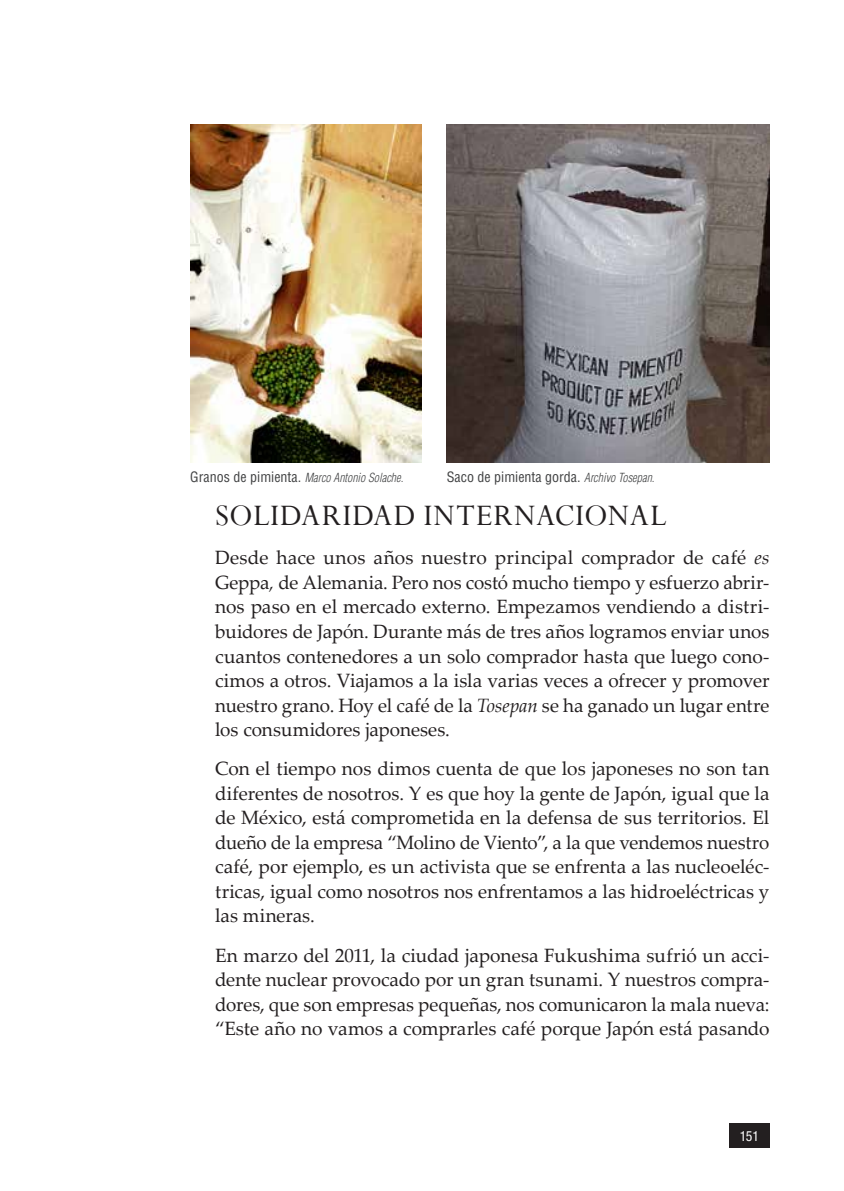
<style>
.page{position:relative;width:844px;height:1191px;background:#fff}
.page>*{position:absolute;margin:0;border:0;box-sizing:border-box;transform-origin:0 0}
.t1{font:33.25px "Perpetua";letter-spacing:.03em;color:#231f20}
.t2{font:19.25px/24.5px "Palatino Linotype";color:#231f20;text-align:justify}
.t3{font:condensed 14px "Helvetica LT Std";color:#414243}
.t4{font:condensed 14px "Helvetica Neue LT Std";color:#fff}
.t5{font:italic 300 condensed 12.25px "Helvetica LT Std";color:#414243;scale:.96 1}
.s1{font-weight:400;font-style:normal;font-size:14px}
.s2{font-weight:300;font-style:italic;font-size:12.25px}
.s3{font-style:italic}
</style>
<div class="page">
<div style="left:729px;top:1123px;width:40px;height:25px;background:#231f20"></div>
<img style="left:446px;top:124px;width:323px;height:338px">
<img style="left:190px;top:124px;width:232px;height:338px">
<p class="t5" style="left:190px;top:470px;width:223px"><span class="s1">Granos de pimienta.</span> Marco Antonio Solache.</p>
<p class="t3" style="left:446px;top:468px;width:209px">Saco de pimienta gorda. <span class="s2">Archivo Tosepan.</span></p>
<h1 class="t1" style="left:215px;top:494px;width:453px">SOLIDARIDAD INTERNACIONAL</h1>
<p class="t2" style="left:215px;top:545px;width:556px">Desde hace unos años nuestro principal comprador de café <span class="s3">es </span>Geppa<span class="s3">,</span> de Alemania. Pero nos costó mucho tiempo y esfuerzo abrir&shy;nos paso en el mercado externo. Empezamos vendiendo a distri&shy;buidores de Japón. Durante más de tres años logramos enviar unos cuantos contenedores a un solo comprador hasta que luego cono&shy;cimos a otros. Viajamos a la isla varias veces a ofrecer y promover nuestro grano. Hoy el café de la <span class="s3">Tosepan</span> se ha ganado un lugar entre los consumidores japoneses.</p>
<p class="t2" style="left:215px;top:756px;width:555px">Con el tiempo nos dimos cuenta de que los japoneses no son tan diferentes de nosotros. Y es que hoy la gente de Japón, igual que la de México, está comprometida en la defensa de sus territorios. El dueño de la empresa “Molino de Viento”, a la que vendemos nuestro café, por ejemplo, es un activista que se enfrenta a las nucleoeléc&shy;tricas, igual como nosotros nos enfrentamos a las hidroeléctricas y las mineras.</p>
<p class="t2" style="left:215px;top:942px;width:555px">En marzo del 2011, la ciudad japonesa Fukushima sufrió un acci&shy;dente nuclear provocado por un gran tsunami. Y nuestros compra&shy;dores, que son empresas pequeñas, nos comunicaron la mala nueva: “Este año no vamos a comprarles café porque Japón está pasando</p>
<p class="t4" style="left:739px;top:1127px;width:21px">151</p>
</div>
